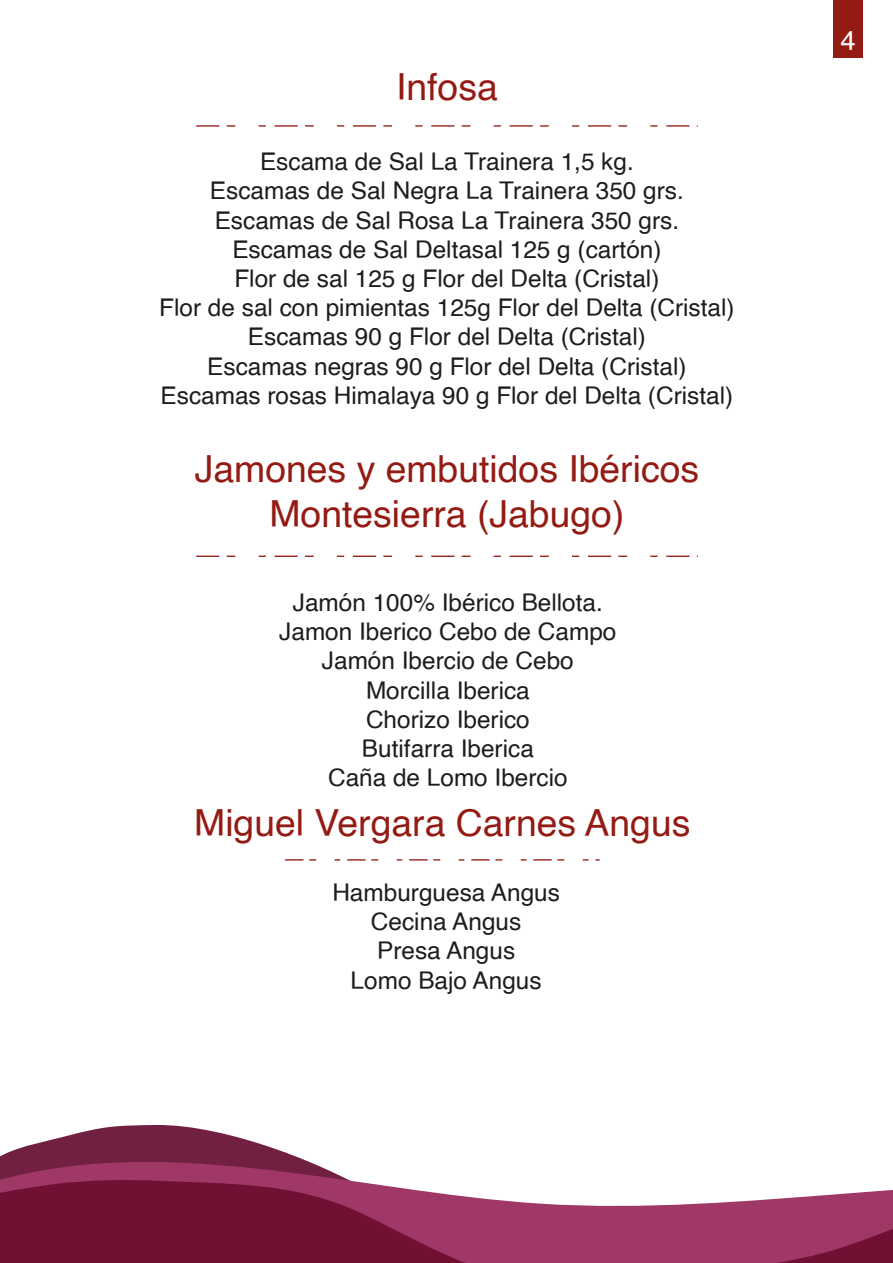
<style>
.page{position:relative;width:893px;height:1263px;background:#fff}
.page>*{position:absolute;margin:0;border:0;box-sizing:border-box;transform-origin:0 0}
.t1{font:37.35px/44.8px "Helvetica";color:#941b14;text-align:center}
.t2{font:27.45px "Helvetica";color:#fff}
.t3{font:24.3px/29.2px "Helvetica";color:#1d1d1b;text-align:center}
</style>
<div class="page">
<svg style="left:0;top:1128px;width:347px;height:51px;fill:#722042"></svg>
<svg style="left:0;top:1179px;width:893px;height:84px;background:#984365"></svg>
<svg style="left:285px;top:859px;width:315px;height:1px"></svg>
<svg style="left:196px;top:125px;width:502px;height:2px"></svg>
<svg style="left:196px;top:556px;width:502px;height:1px"></svg>
<div style="left:833px;top:0;width:30px;height:57px;background:#941b14"></div>
<h1 class="t1" style="left:396px;top:66px;width:103px">Infosa</h1>
<p class="t3" style="left:159px;top:148px;width:577px">Escama de Sal La Trainera 1,5 kg.<br>Escamas de Sal Negra La Trainera 350 grs.<br>Escamas de Sal Rosa La Trainera 350 grs.<br>Escamas de Sal Deltasal 125 g (cartón)<br>Flor de sal 125 g Flor del Delta (Cristal)<br>Flor de sal con pimientas 125g Flor del Delta (Cristal)<br>Escamas 90 g Flor del Delta (Cristal)<br>Escamas negras 90 g Flor del Delta (Cristal)<br>Escamas rosas Himalaya 90 g Flor del Delta (Cristal)</p>
<h1 class="t1" style="left:195px;top:448px;width:506px">Jamones y embutidos Ibéricos<br>Montesierra (Jabugo)</h1>
<p class="t3" style="left:279px;top:588px;width:339px">Jamón 100% Ibérico Bellota.<br>Jamon Iberico Cebo de Campo<br>Jamón Ibercio de Cebo<br>Morcilla Iberica<br>Chorizo Iberico<br>Butifarra Iberica<br>Caña de Lomo Ibercio</p>
<h1 class="t1" style="left:194px;top:801px;width:498px">Miguel Vergara Carnes Angus</h1>
<p class="t3" style="left:332px;top:878px;width:229px">Hamburguesa Angus<br>Cecina Angus<br>Presa Angus<br>Lomo Bajo Angus</p>
<p class="t2" style="left:840px;top:19px;width:17px">4</p>
</div>
